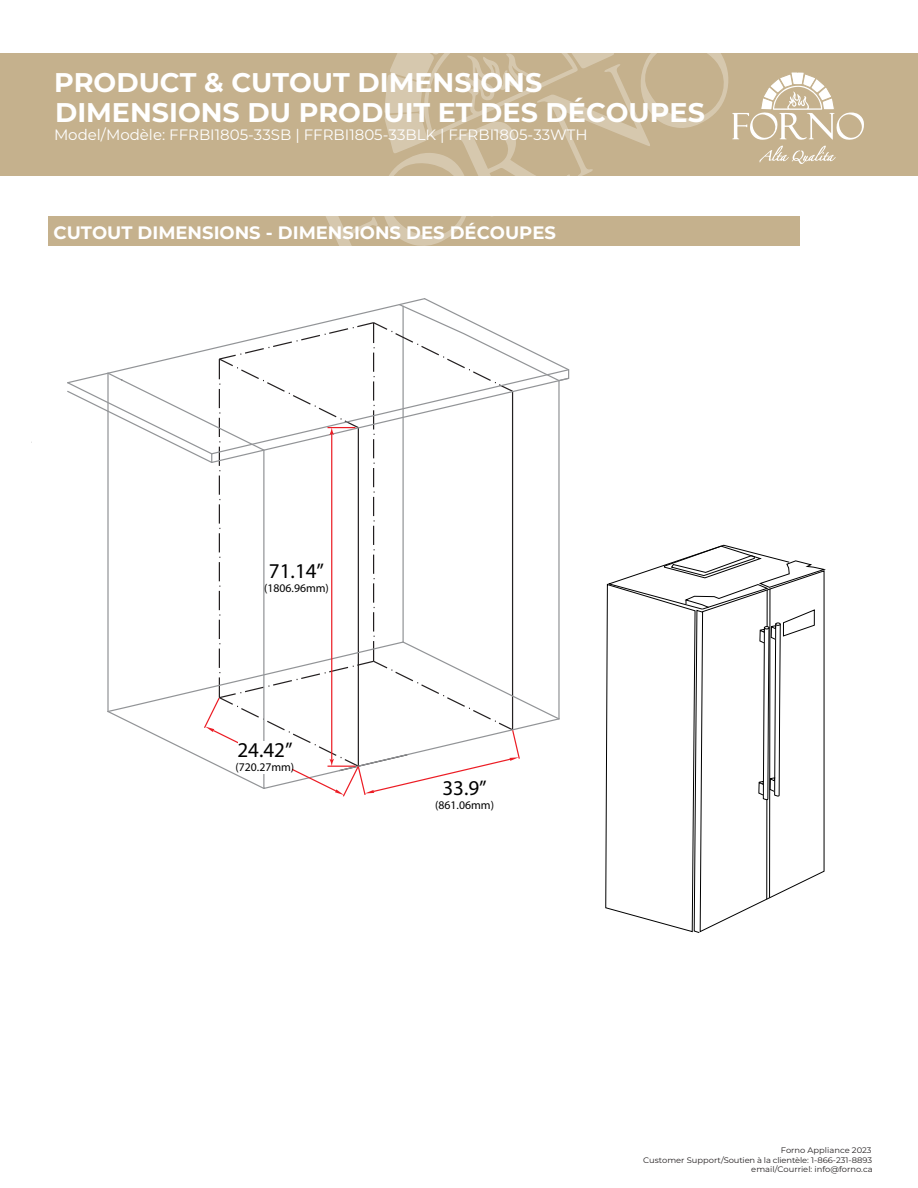
<style>
.page{position:relative;width:918px;height:1188px;background:#fff}
.page>*{position:absolute;margin:0;border:0;box-sizing:border-box;transform-origin:0 0}
.t1{font:700 27px "Montserrat";color:#fff}
.t2{font:21.15px "Myriad Pro";color:#000}
.t3{font:700 18px "Montserrat";color:#fff}
.t4{font:15px "Montserrat";color:#fff}
.t5{font:11.7px "Myriad Pro";color:#000}
.t6{font:7.95px/9.6px "Montserrat";color:#231f20;text-align:right;scale:1.04 1}
</style>
<div class="page">
<div style="left:49px;top:216px;width:751px;height:30px;background:#c5b18d"></div>
<div style="left:0;top:53px;width:918px;height:123px;background:#c5b18d"></div>
<svg style="left:759px;top:146px;width:77px;height:18px"></svg>
<svg style="left:732px;top:72px;width:132px;height:68px"></svg>
<svg style="left:326px;top:53px;width:403px;height:193px"></svg>
<svg style="left:384px;top:53px;width:230px;height:101px"></svg>
<svg style="left:67px;top:298px;width:503px;height:499px"></svg>
<div style="left:238px;top:741px;width:54px;height:32px;background:#fff"></div>
<svg style="left:605px;top:544px;width:221px;height:389px"></svg>
<h1 class="t1" style="left:54px;top:63px;width:490px">PRODUCT &amp; CUTOUT DIMENSIONS</h1>
<h3 class="t4" style="left:54px;top:125px;width:535px">Model/Modèle: FFRBI1805-33SB | FFRBI1805-33BLK | FFRBI1805-33WTH</h3>
<h1 class="t1" style="left:55px;top:93px;width:651px">DIMENSIONS DU PRODUIT ET DES DÉCOUPES</h1>
<h3 class="t3" style="left:54px;top:219px;width:504px">CUTOUT DIMENSIONS - DIMENSIONS DES DÉCOUPES</h3>
<h2 class="t2" style="left:269px;top:558px;width:57px">71.14”</h2>
<h3 class="t5" style="left:264px;top:581px;width:66px">(1806.96mm)</h3>
<h2 class="t2" style="left:237px;top:737px;width:57px">24.42”</h2>
<h3 class="t5" style="left:236px;top:760px;width:60px">(720.27mm)</h3>
<h2 class="t2" style="left:442px;top:775px;width:46px">33.9”</h2>
<h3 class="t5" style="left:435px;top:798px;width:60px">(861.06mm)</h3>
<p class="t6" style="left:643px;top:1145px;width:222px">Forno Appliance 2023<br>Customer Support/Soutien à la clientèle: 1-866-231-8893 email/Courriel: info@forno.ca</p>
</div>
